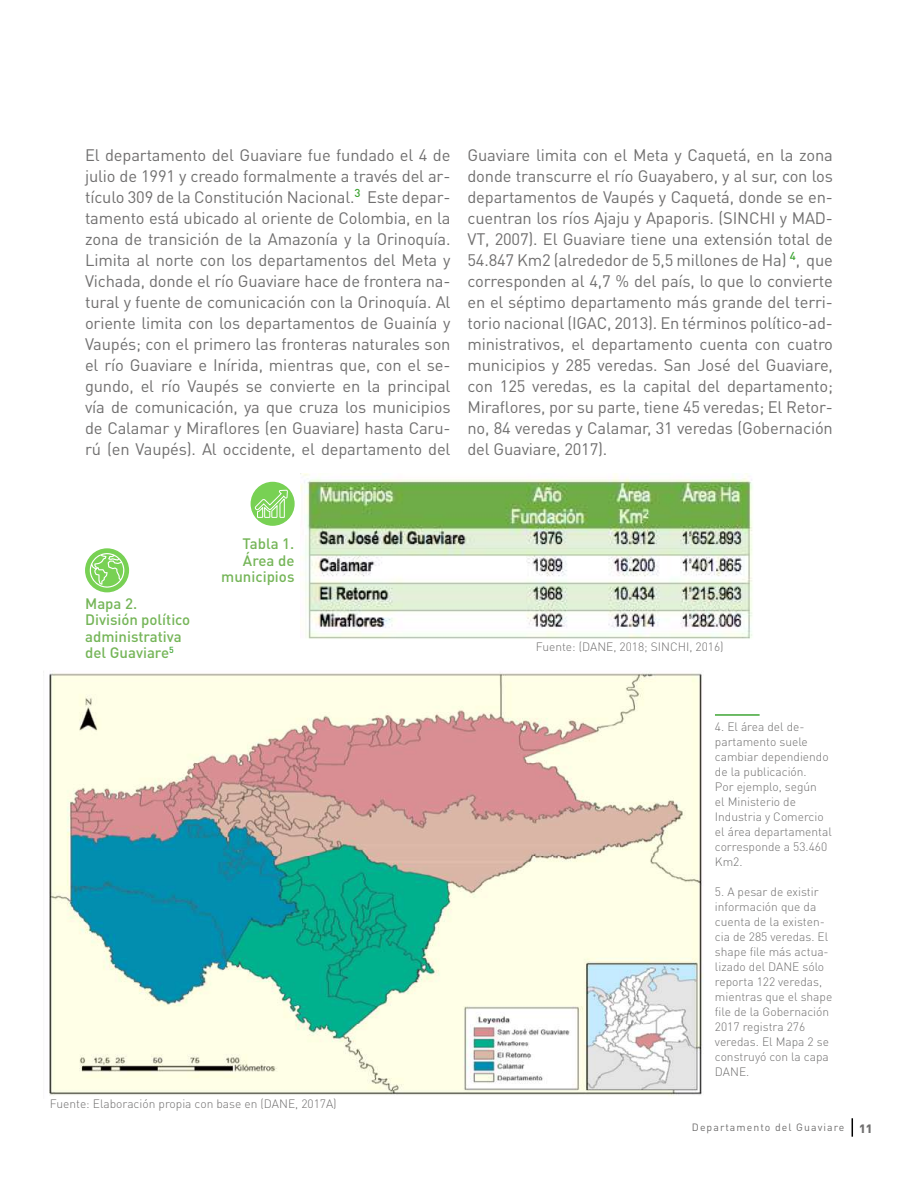
<style>
.page{position:relative;width:918px;height:1188px;background:#fff}
.page>*{position:absolute;margin:0;border:0;box-sizing:border-box;transform-origin:0 0}
.t1{font:16.5px/21px "DIN Pro";letter-spacing:-.01em;color:#706f6f;text-align:justify}
.t2{font:500 15px/16.5px "DIN Pro";color:#75b558;text-align:right}
.t3{font:300 12px/15px "DIN Pro";color:#706f6f}
.t4{font:10.5px "DIN Pro";letter-spacing:.1em;color:#706f6f}
.s1{font-weight:900;font-size:12px}
</style>
<div class="page">
<svg style="left:852px;top:1118px;width:1px;height:19px"></svg>
<div style="left:251px;top:482px;width:44px;height:44px;background:#78d154;border-radius:50%"></div>
<svg style="left:254px;top:489px;width:34px;height:29px"></svg>
<div style="left:85px;top:548px;width:44px;height:44px;background:#78d154;border-radius:50%"></div>
<svg style="left:89px;top:553px;width:35px;height:35px"></svg>
<img style="left:300px;top:473px;width:453px;height:166px">
<img style="left:49px;top:672px;width:654px;height:424px">
<hr style="left:715px;top:714px;width:45px;height:2px;background:#3fa535">
<p class="t1" style="left:85px;top:144px;width:367px">El departamento del Guaviare fue fundado el 4 de julio de 1991 y creado formalmente a través del ar&shy;tículo 309 de la Constitución Nacional.<sup>3</sup> Este depar&shy;tamento está ubicado al oriente de Colombia, en la zona de transición de la Amazonía y la Orinoquía.<br>Limita al norte con los departamentos del Meta y Vichada, donde el río Guaviare hace de frontera na&shy;tural y fuente de comunicación con la Orinoquía. Al oriente limita con los departamentos de Guainía y Vaupés; con el primero las fronteras naturales son el río Guaviare e Inírida, mientras que, con el se&shy;gundo, el río Vaupés se convierte en la principal vía de comunicación, ya que cruza los municipios de Calamar y Miraflores (en Guaviare) hasta Caru&shy;rú (en Vaupés). Al occidente, el departamento del</p>
<p class="t1" style="left:467px;top:144px;width:367px">Guaviare limita con el Meta y Caquetá, en la zona donde transcurre el río Guayabero, y al sur, con los departamentos de Vaupés y Caquetá, donde se en&shy;cuentran los ríos Ajaju y Apaporis. (SINCHI y MAD-VT, 2007). El Guaviare tiene una extensión total de 54.847 Km2 (alrededor de 5,5 millones de Ha) <sup>4</sup>, que corresponden al 4,7 % del país, lo que lo convierte en el séptimo departamento más grande del terri&shy;torio nacional (IGAC, 2013). En términos político-ad&shy;ministrativos, el departamento cuenta con cuatro municipios y 285 veredas. San José del Guaviare, con 125 veredas, es la capital del departamento; Miraflores, por su parte, tiene 45 veredas; El Retor&shy;no, 84 veredas y Calamar, 31 veredas (Gobernación del Guaviare, 2017).</p>
<p class="t2" style="left:85px;top:595px;width:107px;text-align:left">Mapa 2.<br>División político administrativa del Guaviare<sup>5</sup></p>
<p class="t2" style="left:221px;top:535px;width:75px">Tabla 1.<br>Área de municipios</p>
<p class="t3" style="left:50px;top:1095px;width:288px">Fuente: Elaboración propia con base en (DANE, 2017A)</p>
<p class="t3" style="left:536px;top:639px;width:189px">Fuente: (DANE, 2018; SINCHI, 2016)</p>
<p class="t3" style="left:715px;top:719px;width:118px">4. El área del de&shy;partamento suele cambiar dependiendo de la publicación.<br>Por ejemplo, según<br>el Ministerio de<br>Industria y Comercio el área departamental corresponde a 53.460<br>Km2.</p>
<p class="t3" style="left:715px;top:884px;width:119px">5. A pesar de existir información que da cuenta de la existen&shy;cia de 285 veredas. El shape file más actua&shy;lizado del DANE sólo reporta 122 veredas, mientras que el shape file de la Gobernación<br>2017 registra 276 veredas. El Mapa 2 se construyó con la capa<br>DANE.</p>
<p class="t4" style="left:692px;top:1120px;width:182px">Departamento del Guaviare <span class="s1">11</span></p>
</div>
